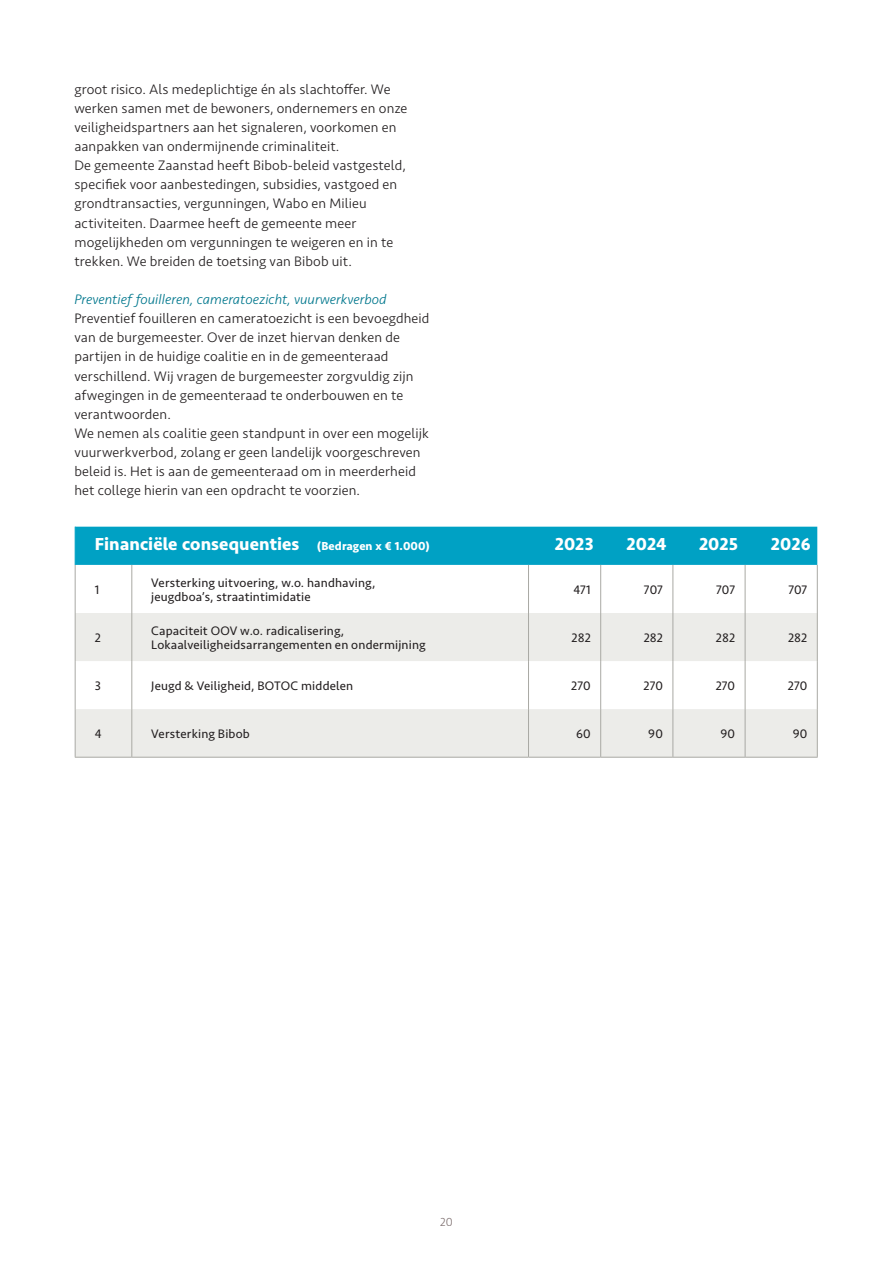
<style>
.page{position:relative;width:893px;height:1263px;background:#fff}
.page>*{position:absolute;margin:0;border:0;box-sizing:border-box;transform-origin:0 0}
.Tabel_kop{font:700 18px "Seravek Basic";letter-spacing:.005em;color:#fff}
.Plattetekst_basis_A4{font:300 14.25px/19.2px "Seravek Basic";letter-spacing:.01em;color:#231f20}
.Subparagraafkop_blau{font:italic 300 14.25px "Seravek Basic";letter-spacing:.005em;color:#00778d}
.Tabel_tekst{font:12.75px "Seravek Basic";letter-spacing:.015em;color:#231f20}
.Tabel_tekst_BOLD{font:12.75px "Seravek Basic";letter-spacing:.01em;color:#231f20}
.Tabel_cijfers{font:12.75px "Seravek Basic";letter-spacing:.01em;color:#231f20}
.Tabel_cijfers_BOLD{font:12.75px "Seravek Basic";letter-spacing:-.005em;color:#231f20}
.Tabel_kop-2{font:700 12px "Seravek Basic";letter-spacing:.005em;color:#fff}
.t1{font:300 12px "Seravek Basic";color:#7f7171}
</style>
<div class="page">
<div style="left:76px;top:527px;width:741px;height:38px;background:#00a1c4"></div>
<svg style="left:76px;top:613px;width:741px;height:144px;fill:#ecece9"></svg>
<hr style="left:131px;top:565px;width:1px;height:48px;background:#a9a9a4">
<hr style="left:131px;top:613px;width:1px;height:48px;background:#a9a9a4">
<hr style="left:131px;top:661px;width:1px;height:48px;background:#a9a9a4">
<hr style="left:131px;top:709px;width:1px;height:48px;background:#a9a9a4">
<hr style="left:528px;top:565px;width:1px;height:48px;background:#a9a9a4">
<hr style="left:528px;top:613px;width:1px;height:48px;background:#a9a9a4">
<hr style="left:528px;top:661px;width:1px;height:48px;background:#a9a9a4">
<hr style="left:528px;top:709px;width:1px;height:48px;background:#a9a9a4">
<hr style="left:600px;top:565px;width:1px;height:48px;background:#a9a9a4">
<hr style="left:600px;top:613px;width:1px;height:48px;background:#a9a9a4">
<hr style="left:600px;top:661px;width:1px;height:48px;background:#a9a9a4">
<hr style="left:600px;top:709px;width:1px;height:48px;background:#a9a9a4">
<hr style="left:672px;top:565px;width:1px;height:48px;background:#a9a9a4">
<hr style="left:745px;top:565px;width:1px;height:48px;background:#a9a9a4">
<hr style="left:672px;top:613px;width:1px;height:48px;background:#a9a9a4">
<hr style="left:745px;top:613px;width:1px;height:48px;background:#a9a9a4">
<hr style="left:672px;top:661px;width:1px;height:48px;background:#a9a9a4">
<hr style="left:745px;top:661px;width:1px;height:48px;background:#a9a9a4">
<hr style="left:672px;top:709px;width:1px;height:48px;background:#a9a9a4">
<hr style="left:745px;top:709px;width:1px;height:48px;background:#a9a9a4">
<hr style="left:817px;top:565px;width:1px;height:48px;background:#a9a9a4">
<hr style="left:817px;top:613px;width:1px;height:48px;background:#a9a9a4">
<hr style="left:817px;top:661px;width:1px;height:48px;background:#a9a9a4">
<hr style="left:75px;top:565px;width:1px;height:48px;background:#a9a9a4">
<hr style="left:75px;top:613px;width:1px;height:48px;background:#a9a9a4">
<hr style="left:75px;top:661px;width:1px;height:48px;background:#a9a9a4">
<hr style="left:75px;top:527px;width:1px;height:38px;background:#00a1c4">
<hr style="left:75px;top:709px;width:1px;height:48px;background:#a9a9a4">
<hr style="left:817px;top:709px;width:1px;height:48px;background:#a9a9a4">
<hr style="left:75px;top:757px;width:57px;height:1px;background:#a9a9a4">
<hr style="left:132px;top:757px;width:396px;height:1px;background:#a9a9a4">
<hr style="left:528px;top:757px;width:73px;height:1px;background:#a9a9a4">
<hr style="left:601px;top:757px;width:72px;height:1px;background:#a9a9a4">
<hr style="left:673px;top:757px;width:72px;height:1px;background:#a9a9a4">
<hr style="left:745px;top:757px;width:73px;height:1px;background:#a9a9a4">
<p class="Plattetekst_basis_A4" style="left:74px;top:79px;width:334px">groot risico. Als medeplichtige én als slachtoffer. We werken samen met de bewoners, ondernemers en onze veiligheidspartners aan het signaleren, voorkomen en aanpakken van ondermijnende criminaliteit.</p>
<p class="Plattetekst_basis_A4" style="left:74px;top:156px;width:333px">De gemeente Zaanstad heeft Bibob-beleid vastgesteld, specifiek voor aanbestedingen, subsidies, vastgoed en grondtransacties, vergunningen, Wabo en Milieu activiteiten. Daarmee heeft de gemeente meer mogelijkheden om vergunningen te weigeren en in te trekken. We breiden de toetsing van Bibob uit.</p>
<p class="Subparagraafkop_blau" style="left:74px;top:291px;width:314px">Preventief fouilleren, cameratoezicht, vuurwerkverbod</p>
<p class="Plattetekst_basis_A4" style="left:74px;top:309px;width:357px">Preventief fouilleren en cameratoezicht is een bevoegdheid van de burgemeester. Over de inzet hiervan denken de partijen in de huidige coalitie en in de gemeenteraad verschillend. Wij vragen de burgemeester zorgvuldig zijn afwegingen in de gemeenteraad te onderbouwen en te verantwoorden.</p>
<p class="Plattetekst_basis_A4" style="left:74px;top:424px;width:356px">We nemen als coalitie geen standpunt in over een mogelijk vuurwerkverbod, zolang er geen landelijk voorgeschreven beleid is. Het is aan de gemeenteraad om in meerderheid het college hierin van een opdracht te voorzien.</p>
<p class="Tabel_kop" style="left:95px;top:533px;width:206px">Financiële consequenties</p>
<p class="Tabel_kop-2" style="left:317px;top:539px;width:115px">(Bedragen x € 1.000)</p>
<p class="Tabel_kop" style="left:555px;top:533px;width:40px">2023</p>
<p class="Tabel_kop" style="left:626px;top:533px;width:41px">2024</p>
<p class="Tabel_kop" style="left:699px;top:533px;width:41px">2025</p>
<p class="Tabel_kop" style="left:771px;top:533px;width:41px">2026</p>
<p class="Tabel_tekst" style="left:95px;top:582px;width:6px">1</p>
<p class="Tabel_tekst_BOLD" style="left:151px;top:575px;width:226px">Versterking uitvoering, w.o. handhaving,</p>
<p class="Tabel_tekst_BOLD" style="left:151px;top:589px;width:161px">jeugdboa’s, straatintimidatie</p>
<p class="Tabel_cijfers_BOLD" style="left:573px;top:582px;width:19px">471</p>
<p class="Tabel_cijfers_BOLD" style="left:644px;top:582px;width:20px">707</p>
<p class="Tabel_cijfers_BOLD" style="left:716px;top:582px;width:20px">707</p>
<p class="Tabel_cijfers_BOLD" style="left:788px;top:582px;width:20px">707</p>
<p class="Tabel_tekst" style="left:95px;top:630px;width:8px">2</p>
<p class="Tabel_tekst" style="left:151px;top:623px;width:194px">Capaciteit OOV w.o. radicalisering,</p>
<p class="Tabel_tekst" style="left:151px;top:637px;width:276px">Lokaalveiligheidsarrangementen en ondermijning</p>
<p class="Tabel_cijfers" style="left:572px;top:630px;width:21px">282</p>
<p class="Tabel_cijfers" style="left:644px;top:630px;width:21px">282</p>
<p class="Tabel_cijfers" style="left:716px;top:630px;width:21px">282</p>
<p class="Tabel_cijfers" style="left:788px;top:630px;width:21px">282</p>
<p class="Tabel_tekst" style="left:95px;top:678px;width:8px">3</p>
<p class="Tabel_tekst" style="left:151px;top:678px;width:204px">Jeugd &amp; Veiligheid, BOTOC middelen</p>
<p class="Tabel_cijfers" style="left:571px;top:678px;width:21px">270</p>
<p class="Tabel_cijfers" style="left:643px;top:678px;width:21px">270</p>
<p class="Tabel_cijfers" style="left:716px;top:678px;width:21px">270</p>
<p class="Tabel_cijfers" style="left:788px;top:678px;width:21px">270</p>
<p class="Tabel_tekst" style="left:95px;top:726px;width:8px">4</p>
<p class="Tabel_tekst" style="left:151px;top:726px;width:100px">Versterking Bibob</p>
<p class="Tabel_cijfers" style="left:576px;top:726px;width:16px">60</p>
<p class="Tabel_cijfers" style="left:648px;top:726px;width:16px">90</p>
<p class="Tabel_cijfers" style="left:720px;top:726px;width:16px">90</p>
<p class="Tabel_cijfers" style="left:793px;top:726px;width:16px">90</p>
<p class="t1" style="left:440px;top:1215px;width:14px">20</p>
</div>
